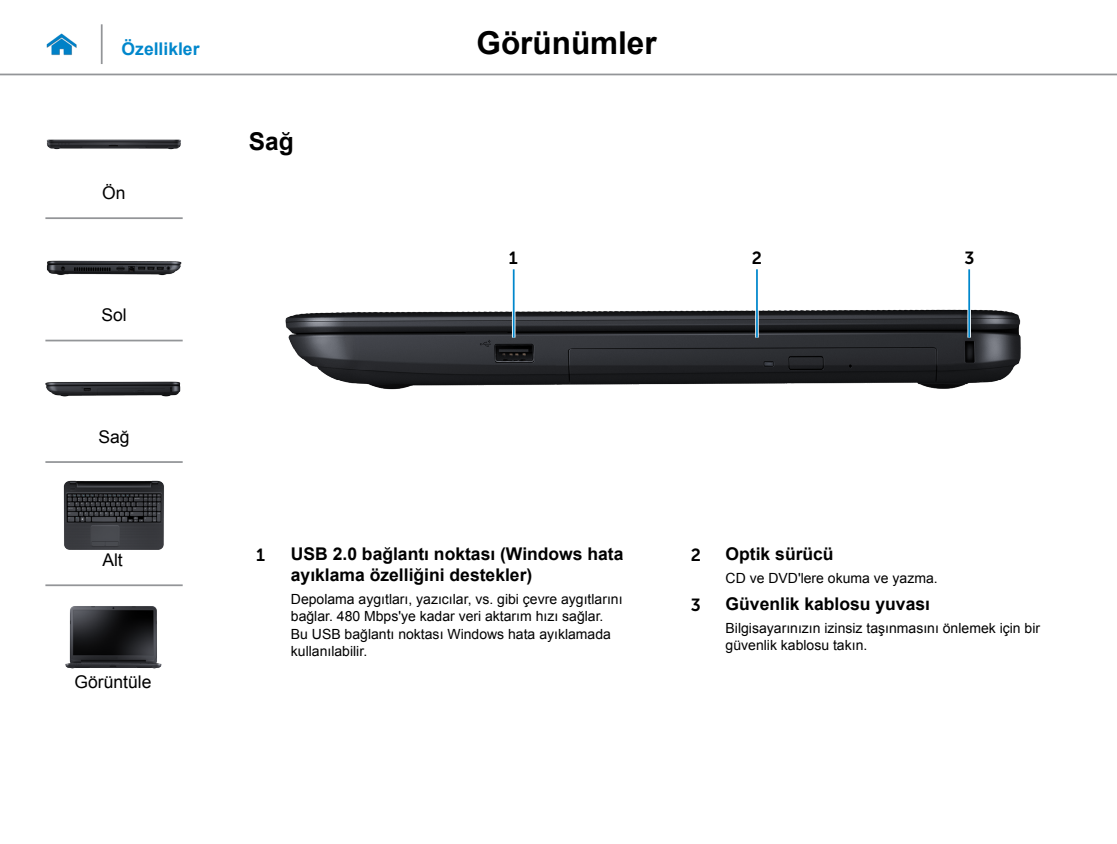
<style>
.page{position:relative;width:1117px;height:844px;background:#fff}
.page>*{position:absolute;margin:0;border:0;box-sizing:border-box;transform-origin:0 0}
.t1{font:700 31.5px "Arial";color:#000}
.Head2{font:700 24.5px "Arial";color:#000}
.Callout_Head{font:700 17.5px/21px "Arial";color:#000}
.t2{font:17.5px "Arial";color:#000}
.t3{font:700 17.5px "Arial";color:#0087cc}
.Callout_Head-2{font:17.5px "Museo Sans For Dell 700";color:#000}
.Callout-L{font:17.5px "Museo Sans For Dell 700";color:#000}
.Callout_description{font:14px/17.5px "Arial";color:#000}
</style>
<div class="page">
<hr style="left:0;top:74px;width:1116px;height:1px;background:#939598">
<img style="left:46px;top:33px;width:31px;height:23px">
<img style="left:285px;top:287px;width:736px;height:103px">
<hr style="left:755px;top:269px;width:3px;height:68px;background:#fff">
<hr style="left:756px;top:269px;width:1px;height:68px;background:#0087cc">
<hr style="left:967px;top:269px;width:3px;height:68px;background:#fff">
<hr style="left:968px;top:269px;width:1px;height:68px;background:#0087cc">
<hr style="left:512px;top:269px;width:3px;height:68px;background:#fff">
<hr style="left:512px;top:269px;width:2px;height:68px;background:#0087cc">
<hr style="left:101px;top:24px;width:2px;height:40px;background:#939598">
<img style="left:46px;top:139px;width:135px;height:11px">
<img style="left:46px;top:260px;width:136px;height:16px">
<img style="left:45px;top:381px;width:136px;height:16px">
<img style="left:64px;top:480px;width:100px;height:69px">
<img style="left:65px;top:606px;width:97px;height:63px">
<hr style="left:45px;top:217px;width:138px;height:2px;background:#939598">
<hr style="left:45px;top:339px;width:138px;height:2px;background:#939598">
<hr style="left:45px;top:461px;width:138px;height:2px;background:#939598">
<hr style="left:45px;top:584px;width:138px;height:2px;background:#939598">
<p class="t3" style="left:122px;top:37px;width:79px">Özellikler</p>
<h1 class="t1" style="left:476px;top:22px;width:181px">Görünümler</h1>
<p class="t2" style="left:102px;top:181px;width:25px">Ön</p>
<p class="t2" style="left:101px;top:303px;width:27px">Sol</p>
<p class="t2" style="left:98px;top:425px;width:33px">Sağ</p>
<p class="t2" style="left:102px;top:548px;width:22px">Alt</p>
<p class="t2" style="left:75px;top:670px;width:78px">Görüntüle</p>
<p class="Head2" style="left:249px;top:125px;width:46px">Sağ</p>
<p class="Callout-L" style="left:508px;top:248px;width:10px">1</p>
<p class="Callout-L" style="left:751px;top:248px;width:12px">2</p>
<p class="Callout-L" style="left:964px;top:248px;width:12px">3</p>
<p class="Callout_Head-2" style="left:256px;top:544px;width:10px">1</p>
<p class="Callout_Head" style="left:291px;top:544px;width:334px">USB 2.0 bağlantı noktası (Windows hata ayıklama özelliğini destekler)</p>
<p class="Callout_description" style="left:291px;top:590px;width:333px">Depolama aygıtları, yazıcılar, vs. gibi çevre aygıtlarını bağlar. 480 Mbps'ye kadar veri aktarım hızı sağlar.<br>Bu USB bağlantı noktası Windows hata ayıklamada kullanılabilir.</p>
<p class="Callout_Head-2" style="left:690px;top:544px;width:12px">2</p>
<p class="Callout_Head" style="left:725px;top:544px;width:109px">Optik sürücü</p>
<p class="Callout_description" style="left:725px;top:569px;width:213px">CD ve DVD'lere okuma ve yazma.</p>
<p class="Callout_Head-2" style="left:690px;top:595px;width:12px">3</p>
<p class="Callout_Head" style="left:725px;top:594px;width:206px">Güvenlik kablosu yuvası</p>
<p class="Callout_description" style="left:725px;top:619px;width:316px">Bilgisayarınızın izinsiz taşınmasını önlemek için bir güvenlik kablosu takın.</p>
</div>
